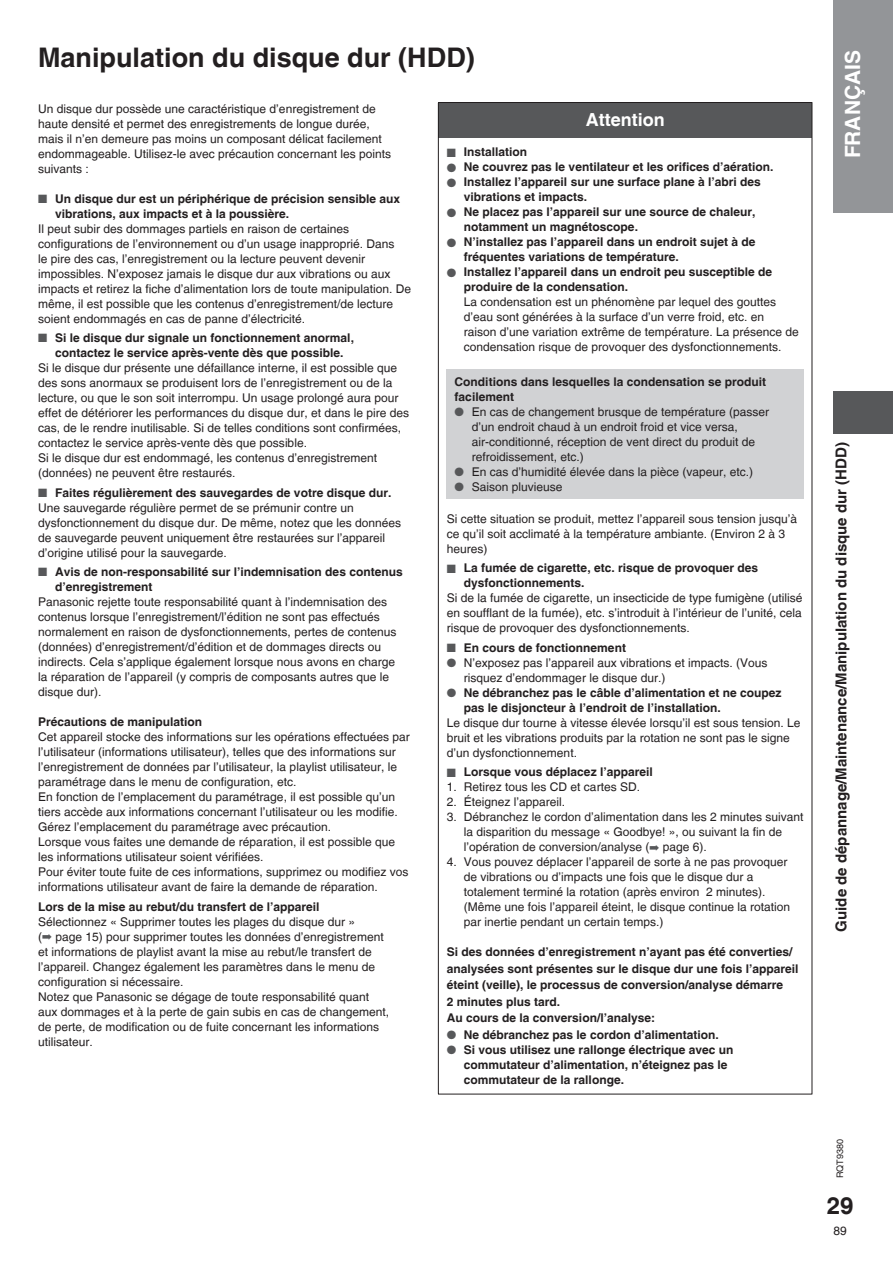
<style>
.page{position:relative;width:893px;height:1263px;background:#fff}
.page>*{position:absolute;margin:0;border:0;box-sizing:border-box;transform-origin:0 0}
.t1{font:700 27px "Helvetica LT";color:#231f20}
.t2{font:700 24px "Helvetica LT";color:#231f20}
.t3{font:700 21px "Helvetica LT";color:#fff}
.t4{font:700 18px "Helvetica LT";color:#fff}
.t5{font:700 15px "Helvetica LT";color:#231f20}
.t6{font:12px/15px "Helvetica LT";color:#231f20}
.t7{font:700 12px/15px "Helvetica LT";color:#231f20}
.t8{font:9px "Helvetica LT";color:#231f20}
.s1{color:#57585a}
.s2{font-weight:700}
</style>
<div class="page">
<div style="left:833px;top:391px;width:59px;height:43px;background:#57585a"></div>
<div style="left:833px;top:0;width:59px;height:213px;background:#939598"></div>
<div style="left:438px;top:103px;width:374px;height:35px;background:#57585a"></div>
<hr style="left:438px;top:102px;width:374px;height:1px;background:#231f20">
<hr style="left:438px;top:103px;width:1px;height:35px;background:#231f20">
<hr style="left:811px;top:103px;width:1px;height:35px;background:#231f20">
<hr style="left:438px;top:138px;width:1px;height:224px;background:#231f20">
<hr style="left:811px;top:138px;width:1px;height:224px;background:#231f20">
<hr style="left:438px;top:362px;width:1px;height:127px;background:#231f20">
<hr style="left:811px;top:362px;width:1px;height:127px;background:#231f20">
<hr style="left:438px;top:489px;width:1px;height:605px;background:#231f20">
<hr style="left:811px;top:489px;width:1px;height:605px;background:#231f20">
<hr style="left:438px;top:1094px;width:374px;height:1px;background:#231f20">
<div style="left:446px;top:369px;width:357px;height:130px;background:#d1d2d4"></div>
<h1 class="t1" style="left:38px;top:41px;width:438px">Manipulation du disque dur (HDD)</h1>
<p class="t6" style="left:38px;top:101px;width:354px">Un disque dur possède une caractéristique d’enregistrement de haute densité et permet des enregistrements de longue durée, mais il n’en demeure pas moins un composant délicat facilement endommageable. Utilisez-le avec précaution concernant les points suivants :</p>
<p class="t7" style="left:55px;top:191px;width:346px;text-indent:-17px"><span class="s1">■</span> Un disque dur est un périphérique de précision sensible aux vibrations, aux impacts et à la poussière.</p>
<p class="t6" style="left:38px;top:221px;width:374px">Il peut subir des dommages partiels en raison de certaines configurations de l’environnement ou d’un usage inapproprié. Dans<br>le pire des cas, l’enregistrement ou la lecture peuvent devenir impossibles. N’exposez jamais le disque dur aux vibrations ou aux impacts et retirez la fiche d’alimentation lors de toute manipulation. De même, il est possible que les contenus d’enregistrement/de lecture soient endommagés en cas de panne d’électricité.</p>
<p class="t7" style="left:38px;top:330px;width:317px;text-align:center"><span class="s1">■</span> Si le disque dur signale un fonctionnement anormal, contactez le service après-vente dès que possible.</p>
<p class="t6" style="left:38px;top:360px;width:372px">Si le disque dur présente une défaillance interne, il est possible que des sons anormaux se produisent lors de l’enregistrement ou de la lecture, ou que le son soit interrompu. Un usage prolongé aura pour effet de détériorer les performances du disque dur, et dans le pire des cas, de le rendre inutilisable. Si de telles conditions sont confirmées, contactez le service après-vente dès que possible.<br>Si le disque dur est endommagé, les contenus d’enregistrement (données) ne peuvent être restaurés.</p>
<p class="t6" style="left:38px;top:485px;width:364px"><span class="s1">■</span> <span class="s2">Faites régulièrement des sauvegardes de votre disque dur.<br></span>Une sauvegarde régulière permet de se prémunir contre un dysfonctionnement du disque dur. De même, notez que les données de sauvegarde peuvent uniquement être restaurées sur l’appareil d’origine utilisé pour la sauvegarde.</p>
<p class="t7" style="left:55px;top:564px;width:349px;text-indent:-17px"><span class="s1">■</span> Avis de non-responsabilité sur l’indemnisation des contenus d’enregistrement</p>
<p class="t6" style="left:38px;top:594px;width:360px">Panasonic rejette toute responsabilité quant à l’indemnisation des contenus lorsque l’enregistrement/l’édition ne sont pas effectués normalement en raison de dysfonctionnements, pertes de contenus (données) d’enregistrement/d’édition et de dommages directs ou indirects. Cela s’applique également lorsque nous avons en charge la réparation de l’appareil (y compris de composants autres que le disque dur).</p>
<p class="t7" style="left:38px;top:714px;width:166px">Précautions de manipulation</p>
<p class="t6" style="left:38px;top:729px;width:373px">Cet appareil stocke des informations sur les opérations effectuées par l’utilisateur (informations utilisateur), telles que des informations sur l’enregistrement de données par l’utilisateur, la playlist utilisateur, le paramétrage dans le menu de configuration, etc.<br>En fonction de l’emplacement du paramétrage, il est possible qu’un tiers accède aux informations concernant l’utilisateur ou les modifie.<br>Gérez l’emplacement du paramétrage avec précaution.<br>Lorsque vous faites une demande de réparation, il est possible que les informations utilisateur soient vérifiées.<br>Pour éviter toute fuite de ces informations, supprimez ou modifiez vos informations utilisateur avant de faire la demande de réparation.</p>
<p class="t7" style="left:38px;top:899px;width:283px">Lors de la mise au rebut/du transfert de l’appareil</p>
<p class="t6" style="left:38px;top:914px;width:352px">Sélectionnez « Supprimer toutes les plages du disque dur »<br>(<span class="s1">➡</span> page 15) pour supprimer toutes les données d’enregistrement et informations de playlist avant la mise au rebut/le transfert de l’appareil. Changez également les paramètres dans le menu de configuration si nécessaire.<br>Notez que Panasonic se dégage de toute responsabilité quant aux dommages et à la perte de gain subis en cas de changement, de perte, de modification ou de fuite concernant les informations utilisateur.</p>
<h3 class="t4" style="left:585px;top:109px;width:80px">Attention</h3>
<p class="t7" style="left:447px;top:144px;width:82px"><span class="s1">■</span> Installation</p>
<p class="t7" style="left:447px;top:159px;width:328px"><span class="s1">●</span> Ne couvrez pas le ventilateur et les orifices d’aération.</p>
<p class="t7" style="left:464px;top:174px;width:298px;text-indent:-17px"><span class="s1">●</span> Installez l’appareil sur une surface plane à l’abri des vibrations et impacts.</p>
<p class="t7" style="left:464px;top:204px;width:293px;text-indent:-17px"><span class="s1">●</span> Ne placez pas l’appareil sur une source de chaleur, notamment un magnétoscope.</p>
<p class="t7" style="left:464px;top:234px;width:293px;text-indent:-17px"><span class="s1">●</span> N’installez pas l’appareil dans un endroit sujet à de fréquentes variations de température.</p>
<p class="t7" style="left:464px;top:264px;width:310px;text-indent:-17px"><span class="s1">●</span> Installez l’appareil dans un endroit peu susceptible de produire de la condensation.</p>
<p class="t6" style="left:464px;top:295px;width:336px">La condensation est un phénomène par lequel des gouttes d’eau sont générées à la surface d’un verre froid, etc. en raison d’une variation extrême de température. La présence de condensation risque de provoquer des dysfonctionnements.</p>
<p class="t7" style="left:454px;top:374px;width:313px">Conditions dans lesquelles la condensation se produit facilement</p>
<p class="t6" style="left:471px;top:404px;width:299px;text-indent:-17px"><span class="s1">●</span> En cas de changement brusque de température (passer d’un endroit chaud à un endroit froid et vice versa, air-conditionné, réception de vent direct du produit de refroidissement, etc.)</p>
<p class="t6" style="left:454px;top:464px;width:300px"><span class="s1">●</span> En cas d’humidité élevée dans la pièce (vapeur, etc.)</p>
<p class="t6" style="left:454px;top:479px;width:109px"><span class="s1">●</span> Saison pluvieuse</p>
<p class="t6" style="left:447px;top:511px;width:352px">Si cette situation se produit, mettez l’appareil sous tension jusqu’à ce qu’il soit acclimaté à la température ambiante. (Environ 2 à 3 heures)</p>
<p class="t7" style="left:464px;top:560px;width:296px;text-indent:-17px"><span class="s1">■</span> La fumée de cigarette, etc. risque de provoquer des dysfonctionnements.</p>
<p class="t6" style="left:447px;top:591px;width:357px;text-align:justify">Si de la fumée de cigarette, un insecticide de type fumigène (utilisé en soufflant de la fumée), etc. s’introduit à l’intérieur de l’unité, cela risque de provoquer des dysfonctionnements.</p>
<p class="t7" style="left:447px;top:640px;width:181px"><span class="s1">■</span> En cours de fonctionnement</p>
<p class="t6" style="left:464px;top:655px;width:305px;text-indent:-17px"><span class="s1">●</span> N’exposez pas l’appareil aux vibrations et impacts. (Vous risquez d’endommager le disque dur.)</p>
<p class="t7" style="left:464px;top:685px;width:319px;text-indent:-17px"><span class="s1">●</span> Ne débranchez pas le câble d’alimentation et ne coupez pas le disjoncteur à l’endroit de l’installation.</p>
<p class="t6" style="left:447px;top:715px;width:355px">Le disque dur tourne à vitesse élevée lorsqu’il est sous tension. Le bruit et les vibrations produits par la rotation ne sont pas le signe d’un dysfonctionnement.</p>
<p class="t7" style="left:447px;top:764px;width:207px"><span class="s1">■</span> Lorsque vous déplacez l’appareil</p>
<p class="t6" style="left:447px;top:780px;width:195px">1. Retirez tous les CD et cartes SD.</p>
<p class="t6" style="left:447px;top:795px;width:120px">2. Éteignez l’appareil.</p>
<p class="t6" style="left:464px;top:810px;width:341px;text-indent:-17px">3. Débranchez le cordon d’alimentation dans les 2 minutes suivant la disparition du message « Goodbye! », ou suivant la fin de l’opération de conversion/analyse (<span class="s1">➡</span> page 6).</p>
<p class="t6" style="left:464px;top:855px;width:328px;text-indent:-17px">4. Vous pouvez déplacer l’appareil de sorte à ne pas provoquer de vibrations ou d’impacts une fois que le disque dur a totalement terminé la rotation (après environ 2 minutes). (Même une fois l’appareil éteint, le disque continue la rotation par inertie pendant un certain temps.)</p>
<p class="t7" style="left:447px;top:944px;width:353px;line-height:16.5px">Si des données d’enregistrement n’ayant pas été converties/ analysées sont présentes sur le disque dur une fois l’appareil éteint (veille), le processus de conversion/analyse démarre<br>2 minutes plus tard.<br>Au cours de la conversion/l’analyse:</p>
<p class="t7" style="left:447px;top:1027px;width:273px"><span class="s1">●</span> Ne débranchez pas le cordon d’alimentation.</p>
<p class="t7" style="left:464px;top:1042px;width:271px;text-indent:-17px"><span class="s1">●</span> Si vous utilisez une rallonge électrique avec un commutateur d’alimentation, n’éteignez pas le commutateur de la rallonge.</p>
<h3 class="t3" style="left:840px;top:158px;width:110px;rotate:-90deg">FRANÇAIS</h3>
<p class="t5" style="left:832px;top:932px;width:491px;rotate:-90deg">Guide de dépannage/Maintenance/Manipulation du disque dur (HDD)</p>
<p class="t8" style="left:834px;top:1178px;width:41px;rotate:-90deg">RQT9380</p>
<h2 class="t2" style="left:826px;top:1191px;width:28px">29</h2>
<p class="t6" style="left:833px;top:1224px;width:15px">89</p>
</div>
